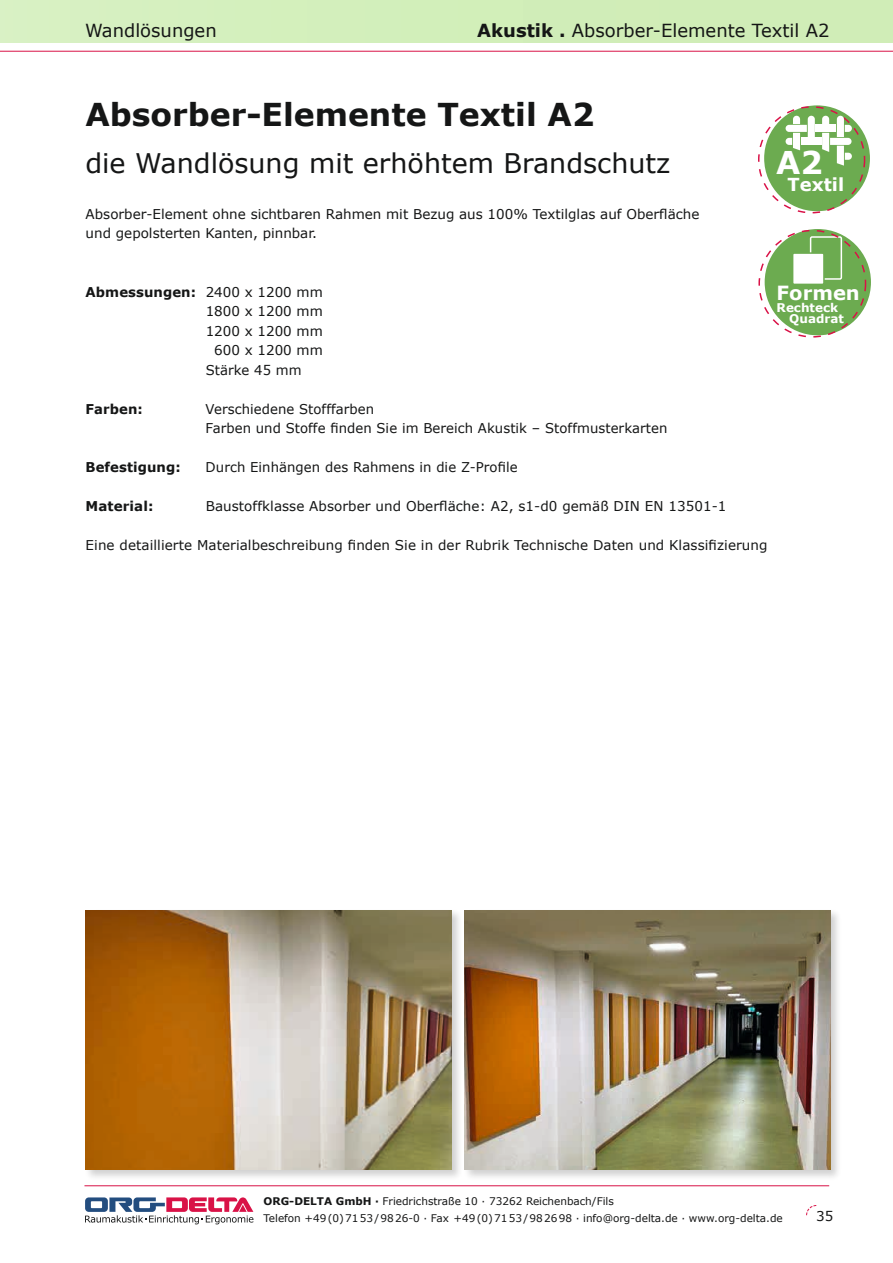
<style>
.page{position:relative;width:893px;height:1263px;background:#fff}
.page>*{position:absolute;margin:0;border:0;box-sizing:border-box;transform-origin:0 0}
.t1{font:700 31.5px "Verdana";color:#151616}
.t2{font:700 31.35px "Verdana";color:#fff}
.t3{font:27px "Verdana";color:#151616}
.t4{font:700 19.5px "Verdana";color:#fff}
.t5{font:18px "Verdana";color:#151616}
.t6{font:700 17.85px "Verdana";color:#fff}
.t7{font:13.5px/19.5px "Verdana";letter-spacing:.005em;color:#151616}
.t8{font:700 13.5px "Verdana";letter-spacing:.005em;color:#151616}
.t9{font:700 12px/11.1px "Verdana";color:#fff}
.t10{font:10.5px/16.5px "Verdana";color:#151616}
.s1{font-weight:700}
.s2{font-weight:400}
</style>
<div class="page">
<svg style="left:806px;top:1205px;width:11px;height:11px"></svg>
<svg style="left:85px;top:1197px;width:168px;height:27px"></svg>
<hr style="left:84px;top:1185px;width:745px;height:1px;background:#d91247">
<hr style="left:0;top:51px;width:893px;height:1px;background:#d91247">
<div style="left:0;top:0;width:893px;height:43px;background:#d2efba"></div>
<div style="left:84px;top:909px;width:379px;height:272px;background:#151616;opacity:.2"></div>
<img style="left:85px;top:910px;width:366px;height:259px">
<div style="left:463px;top:909px;width:379px;height:272px;background:#151616;opacity:.2"></div>
<img style="left:464px;top:910px;width:366px;height:259px">
<div style="left:764px;top:105px;width:106px;height:106px;background:#6cab50;border-radius:50%"></div>
<div style="left:816px;top:125px;width:20px;height:7px;background:#fff"></div>
<div style="left:801px;top:138px;width:20px;height:7px;background:#fff"></div>
<svg style="left:786px;top:116px;width:29px;height:34px"></svg>
<svg style="left:822px;top:116px;width:30px;height:50px"></svg>
<div style="left:765px;top:229px;width:106px;height:106px;background:#6cab50;border-radius:50%"></div>
<div style="left:810px;top:236px;width:32px;height:44px;border:2px solid #fff;border-radius:2px"></div>
<div style="left:793px;top:253px;width:31px;height:31px;background:#fff;border-radius:2px"></div>
<div style="left:792px;top:252px;width:33px;height:33px;border:2px solid #6cab50;border-radius:2px"></div>
<div style="left:758px;top:230px;width:108px;height:108px;border:2px dashed #d91247;border-radius:50%"></div>
<h3 class="t5" style="left:85px;top:19px;width:133px">Wandlösungen</h3>
<h3 class="t5" style="left:477px;top:19px;width:354px"><span class="s1">Akustik .</span> Absorber-Elemente Textil A2</h3>
<h1 class="t1" style="left:85px;top:92px;width:511px">Absorber-Elemente Textil A2</h1>
<h3 class="t3" style="left:85px;top:146px;width:586px">die Wandlösung mit erhöhtem Brandschutz</h3>
<p class="t7" style="left:86px;top:204px;width:615px">Absorber-Element ohne sichtbaren Rahmen mit Bezug aus 100% Textilglas auf Oberfläche und gepolsterten Kanten, pinnbar.</p>
<h2 class="t2" style="left:776px;top:140px;width:48px">A2</h2>
<h3 class="t6" style="left:788px;top:172px;width:58px">Textil</h3>
<p class="t8" style="left:86px;top:282px;width:239px">Abmessungen: <span class="s2">2400 x 1200 mm</span></p>
<p class="t7" style="left:206px;top:302px;width:119px">1800 x 1200 mm</p>
<p class="t7" style="left:206px;top:321px;width:119px">1200 x 1200 mm</p>
<p class="t7" style="left:214px;top:341px;width:110px">600 x 1200 mm</p>
<p class="t7" style="left:206px;top:360px;width:98px">Stärke 45 mm</p>
<p class="t8" style="left:86px;top:399px;width:59px">Farben:</p>
<p class="t7" style="left:206px;top:399px;width:463px">Verschiedene Stofffarben<br>Farben und Stoffe finden Sie im Bereich Akustik – Stoffmusterkarten</p>
<p class="t8" style="left:86px;top:458px;width:97px">Befestigung:</p>
<p class="t7" style="left:206px;top:458px;width:313px">Durch Einhängen des Rahmens in die Z-Profile</p>
<p class="t8" style="left:86px;top:497px;width:69px">Material:</p>
<p class="t7" style="left:206px;top:497px;width:522px">Baustoffklasse Absorber und Oberfläche: A2, s1-d0 gemäß DIN EN 13501-1</p>
<p class="t7" style="left:86px;top:536px;width:683px">Eine detaillierte Materialbeschreibung finden Sie in der Rubrik Technische Daten und Klassifizierung</p>
<h3 class="t4" style="left:777px;top:281px;width:85px">Formen</h3>
<p class="t9" style="left:789px;top:302px;width:56px;text-indent:-13px">Rechteck<br>Quadrat</p>
<p class="t10" style="left:264px;top:1193px;width:521px"><span class="s1">ORG-DELTA GmbH ·</span> Friedrichstraße 10 · 73262 Reichenbach/Fils<br>Telefon +49(0)7153/9826-0 · Fax +49(0)7153/982698 · info@org-delta.de · www.org-delta.de</p>
<p class="t7" style="left:816px;top:1207px;width:19px">35</p>
</div>
